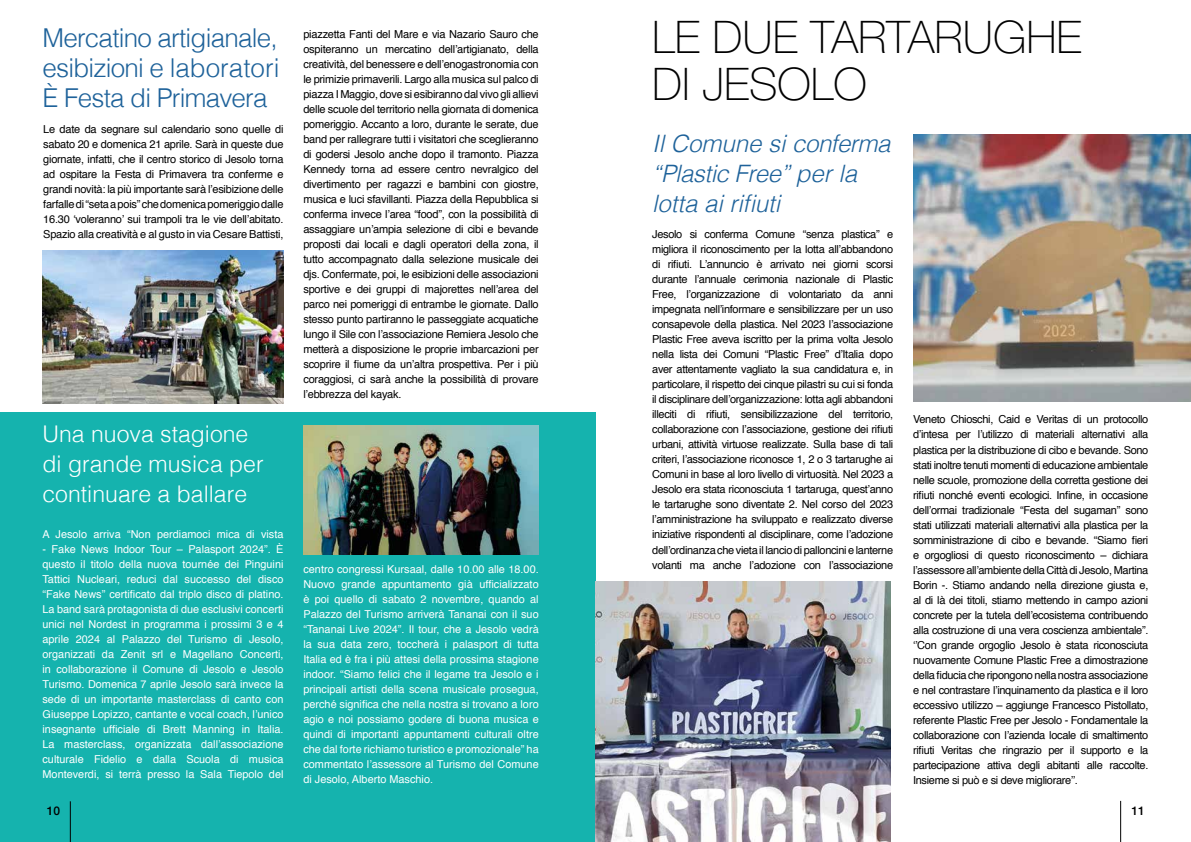
<style>
.page{position:relative;width:1191px;height:842px;background:#fff}
.page>*{position:absolute;margin:0;border:0;box-sizing:border-box;transform-origin:0 0}
.t1{font:100 45px/47px "Helvetica Neue";color:#000}
.t2{font:300 26px/30px "Helvetica";letter-spacing:-.03em;color:#1e629a;text-align:justify}
.t3{font:italic 300 24px/30px "Helvetica";color:#1e629a}
.t4{font:300 23px/30px "Helvetica";color:#fff}
.t5{font:500 12px "Helvetica Neue LT Std";color:#000}
.t6{font:11px/15px "Helvetica";letter-spacing:-.025em;color:#000;text-align:justify}
.t7{font:10.9px/15px "Helvetica";color:#fff;text-align:justify}
</style>
<div class="page">
<div style="left:0;top:412px;width:595px;height:430px;background:#15b3ae"></div>
<img style="left:303px;top:426px;width:236px;height:129px">
<img style="left:43px;top:250px;width:240px;height:154px">
<hr style="left:70px;top:801px;width:1px;height:41px;background:#000">
<img style="left:595px;top:582px;width:295px;height:260px">
<img style="left:913px;top:135px;width:278px;height:267px">
<hr style="left:1120px;top:801px;width:1px;height:41px;background:#000">
<h2 class="t2" style="left:43px;top:21px;width:238px">Mercatino artigianale, esibizioni e laboratori È Festa di Primavera</h2>
<p class="t6" style="left:43px;top:122px;width:242px">Le date da segnare sul calendario sono quelle di sabato 20 e domenica 21 aprile. Sarà in queste due giornate, infatti, che il centro storico di Jesolo torna ad ospitare la Festa di Primavera tra conferme e grandi novità: la più importante sarà l’esibizione delle farfalle di “seta a pois” che domenica pomeriggio dalle 16.30 ‘voleranno’ sui trampoli tra le vie dell’abitato.<br>Spazio alla creatività e al gusto in via Cesare Battisti,</p>
<h3 class="t4" style="left:43px;top:417px;width:223px">Una nuova stagione di grande musica per continuare a ballare</h3>
<p class="t7" style="left:43px;top:527px;width:242px">A Jesolo arriva “Non perdiamoci mica di vista</p>
<p class="t7" style="left:43px;top:542px;width:242px">- Fake News Indoor Tour – Palasport 2024”. È questo il titolo della nuova tournée dei Pinguini Tattici Nucleari, reduci dal successo del disco “Fake News” certificato dal triplo disco di platino.<br>La band sarà protagonista di due esclusivi concerti unici nel Nordest in programma i prossimi 3 e 4 aprile 2024 al Palazzo del Turismo di Jesolo, organizzati da Zenit srl e Magellano Concerti, in collaborazione il Comune di Jesolo e Jesolo Turismo. Domenica 7 aprile Jesolo sarà invece la sede di un importante masterclass di canto con Giuseppe Lopizzo, cantante e vocal coach, l’unico insegnante ufficiale di Brett Manning in Italia.<br>La masterclass, organizzata dall’associazione culturale Fidelio e dalla Scuola di musica Monteverdi, si terrà presso la Sala Tiepolo del</p>
<p class="t5" style="left:47px;top:804px;width:15px">10</p>
<p class="t6" style="left:303px;top:27px;width:237px">piazzetta Fanti del Mare e via Nazario Sauro che ospiteranno un mercatino dell’artigianato, della creatività, del benessere e dell’enogastronomia con le primizie primaverili. Largo alla musica sul palco di piazza I Maggio, dove si esibiranno dal vivo gli allievi delle scuole del territorio nella giornata di domenica pomeriggio. Accanto a loro, durante le serate, due band per rallegrare tutti i visitatori che sceglieranno di godersi Jesolo anche dopo il tramonto. Piazza Kennedy torna ad essere centro nevralgico del divertimento per ragazzi e bambini con giostre, musica e luci sfavillanti. Piazza della Repubblica si conferma invece l’area “food”, con la possibilità di assaggiare un’ampia selezione di cibi e bevande proposti dai locali e dagli operatori della zona, il tutto accompagnato dalla selezione musicale dei djs. Confermate, poi, le esibizioni delle associazioni sportive e dei gruppi di majorettes nell’area del parco nei pomeriggi di entrambe le giornate. Dallo stesso punto partiranno le passeggiate acquatiche lungo il Sile con l’associazione Remiera Jesolo che metterà a disposizione le proprie imbarcazioni per scoprire il fiume da un’altra prospettiva. Per i più coraggiosi, ci sarà anche la possibilità di provare l’ebbrezza del kayak.</p>
<p class="t7" style="left:303px;top:562px;width:237px">centro congressi Kursaal, dalle 10.00 alle 18.00.<br>Nuovo grande appuntamento già ufficializzato è poi quello di sabato 2 novembre, quando al Palazzo del Turismo arriverà Tananai con il suo “Tananai Live 2024”. Il tour, che a Jesolo vedrà la sua data zero, toccherà i palasport di tutta Italia ed è fra i più attesi della prossima stagione indoor. “Siamo felici che il legame tra Jesolo e i principali artisti della scena musicale prosegua, perché significa che nella nostra si trovano a loro agio e noi possiamo godere di buona musica e quindi di importanti appuntamenti culturali oltre che dal forte richiamo turistico e promozionale” ha commentato l’assessore al Turismo del Comune di Jesolo, Alberto Maschio.</p>
<h1 class="t1" style="left:652px;top:14px;width:431px">LE DUE TARTARUGHE<br>DI JESOLO</h1>
<h3 class="t3" style="left:652px;top:127px;width:240px">Il Comune si conferma “Plastic Free” per la lotta ai rifiuti</h3>
<p class="t6" style="left:652px;top:227px;width:242px">Jesolo si conferma Comune “senza plastica” e migliora il riconoscimento per la lotta all’abbandono di rifiuti. L’annuncio è arrivato nei giorni scorsi durante l’annuale cerimonia nazionale di Plastic Free, l’organizzazione di volontariato da anni impegnata nell’informare e sensibilizzare per un uso consapevole della plastica. Nel 2023 l’associazione Plastic Free aveva iscritto per la prima volta Jesolo nella lista dei Comuni “Plastic Free” d’Italia dopo aver attentamente vagliato la sua candidatura e, in particolare, il rispetto dei cinque pilastri su cui si fonda il disciplinare dell’organizzazione: lotta agli abbandoni illeciti di rifiuti, sensibilizzazione del territorio, collaborazione con l’associazione, gestione dei rifiuti urbani, attività virtuose realizzate. Sulla base di tali criteri, l’associazione riconosce 1, 2 o 3 tartarughe ai Comuni in base al loro livello di virtuosità. Nel 2023 a Jesolo era stata riconosciuta 1 tartaruga, quest’anno le tartarughe sono diventate 2. Nel corso del 2023 l’amministrazione ha sviluppato e realizzato diverse iniziative rispondenti al disciplinare, come l’adozione dell’ordinanza che vieta il lancio di palloncini e lanterne volanti ma anche l’adozione con l’associazione</p>
<p class="t6" style="left:913px;top:412px;width:237px">Veneto Chioschi, Caid e Veritas di un protocollo d’intesa per l’utilizzo di materiali alternativi alla plastica per la distribuzione di cibo e bevande. Sono stati inoltre tenuti momenti di educazione ambientale nelle scuole, promozione della corretta gestione dei rifiuti nonché eventi ecologici. Infine, in occasione dell’ormai tradizionale “Festa del sugaman” sono stati utilizzati materiali alternativi alla plastica per la somministrazione di cibo e bevande. “Siamo fieri e orgogliosi di questo riconoscimento – dichiara l’assessore all’ambiente della Città di Jesolo, Martina Borin -. Stiamo andando nella direzione giusta e, al di là dei titoli, stiamo mettendo in campo azioni concrete per la tutela dell’ecosistema contribuendo alla costruzione di una vera coscienza ambientale”. ‘’Con grande orgoglio Jesolo è stata riconosciuta nuovamente Comune Plastic Free a dimostrazione della fiducia che ripongono nella nostra associazione e nel contrastare l’inquinamento da plastica e il loro eccessivo utilizzo – aggiunge Francesco Pistollato, referente Plastic Free per Jesolo - Fondamentale la collaborazione con l’azienda locale di smaltimento rifiuti Veritas che ringrazio per il supporto e la partecipazione attiva degli abitanti alle raccolte.<br>Insieme si può e si deve migliorare’’.</p>
<p class="t5" style="left:1131px;top:804px;width:15px">11</p>
</div>
